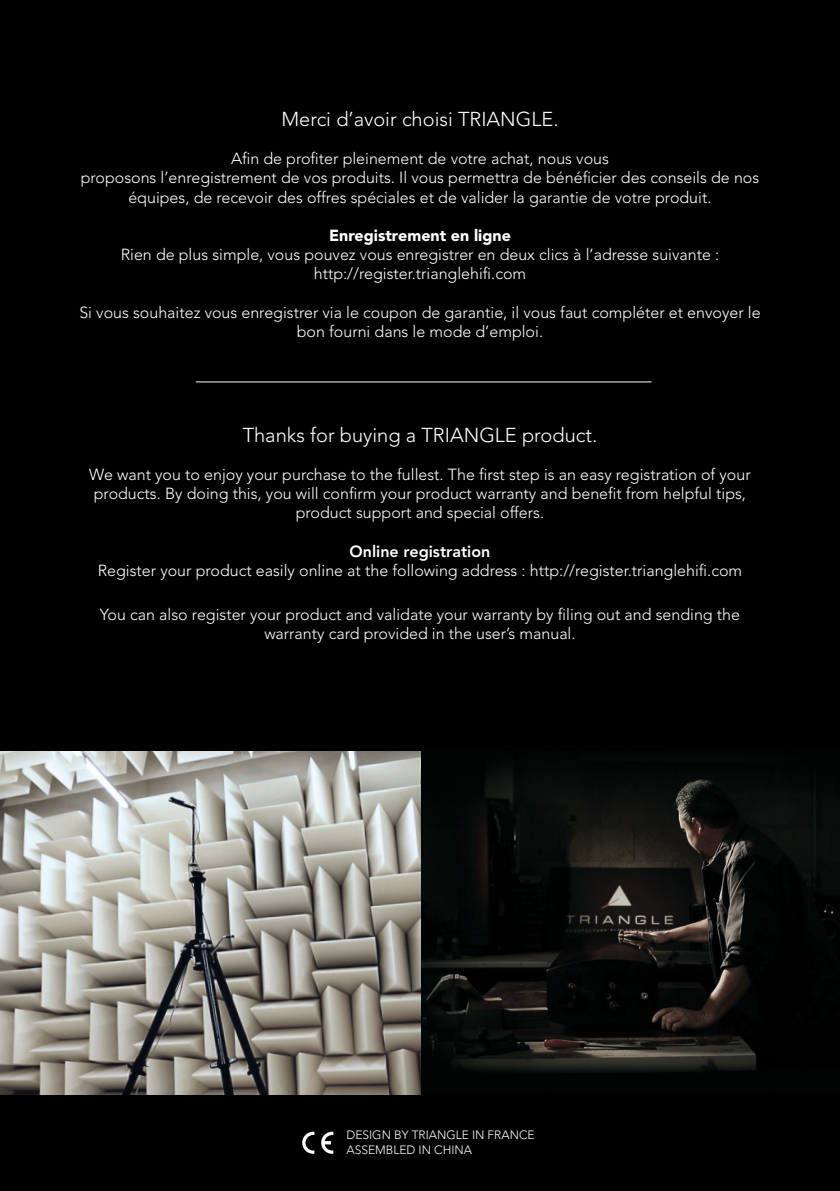
<style>
.page{position:relative;width:840px;height:1191px;background:#fff}
.page>*{position:absolute;margin:0;border:0;box-sizing:border-box;transform-origin:0 0}
.t1{font:300 20px "Avenir LT Std";color:#fff}
.t2{font:300 16px/19.2px "Avenir LT Std";color:#fff;text-align:center}
.t3{font:900 16px "Avenir LT Std";color:#fff}
.t4{font:800 16px "Avenir LT Std";color:#fff}
.Intro_-_Contenu{font:300 12px/14.4px "Avenir LT Std";color:#fff}
</style>
<div class="page">
<div style="left:0;top:0;width:839px;height:1191px;background:#010000"></div>
<svg style="left:302px;top:1131px;width:12px;height:22px"></svg>
<svg style="left:321px;top:1131px;width:12px;height:22px"></svg>
<img style="left:420px;top:751px;width:419px;height:343px">
<svg style="left:0;top:751px;width:420px;height:343px;background:#9f9d96"></svg>
<hr style="left:196px;top:381px;width:455px;height:1px;background:#fff">
<p class="t1" style="left:281px;top:107px;width:278px">Merci d’avoir choisi TRIANGLE.</p>
<p class="t2" style="left:81px;top:149px;width:679px">Afin de profiter pleinement de votre achat, nous vous<br>proposons l’enregistrement de vos produits. Il vous permettra de bénéficier des conseils de nos équipes, de recevoir des offres spéciales et de valider la garantie de votre produit.</p>
<p class="t3" style="left:329px;top:226px;width:183px">Enregistrement en ligne</p>
<p class="t2" style="left:121px;top:245px;width:599px">Rien de plus simple, vous pouvez vous enregistrer en deux clics à l’adresse suivante :</p>
<p class="t2" style="left:313px;top:264px;width:214px">http://register.trianglehifi.com</p>
<p class="t2" style="left:79px;top:303px;width:682px">Si vous souhaitez vous enregistrer via le coupon de garantie, il vous faut compléter et envoyer le bon fourni dans le mode d’emploi.</p>
<p class="t1" style="left:242px;top:423px;width:356px">Thanks for buying a TRIANGLE product.</p>
<p class="t2" style="left:89px;top:465px;width:662px">We want you to enjoy your purchase to the fullest. The first step is an easy registration of your products. By doing this, you will confirm your product warranty and benefit from helpful tips, product support and special offers.</p>
<p class="t4" style="left:349px;top:542px;width:142px">Online registration</p>
<p class="t2" style="left:98px;top:561px;width:645px">Register your product easily online at the following address : http://register.trianglehifi.com</p>
<p class="t2" style="left:100px;top:605px;width:641px">You can also register your product and validate your warranty by filing out and sending the warranty card provided in the user’s manual.</p>
<p class="Intro_-_Contenu" style="left:346px;top:1128px;width:189px">DESIGN BY TRIANGLE IN FRANCE<br>ASSEMBLED IN CHINA</p>
</div>
